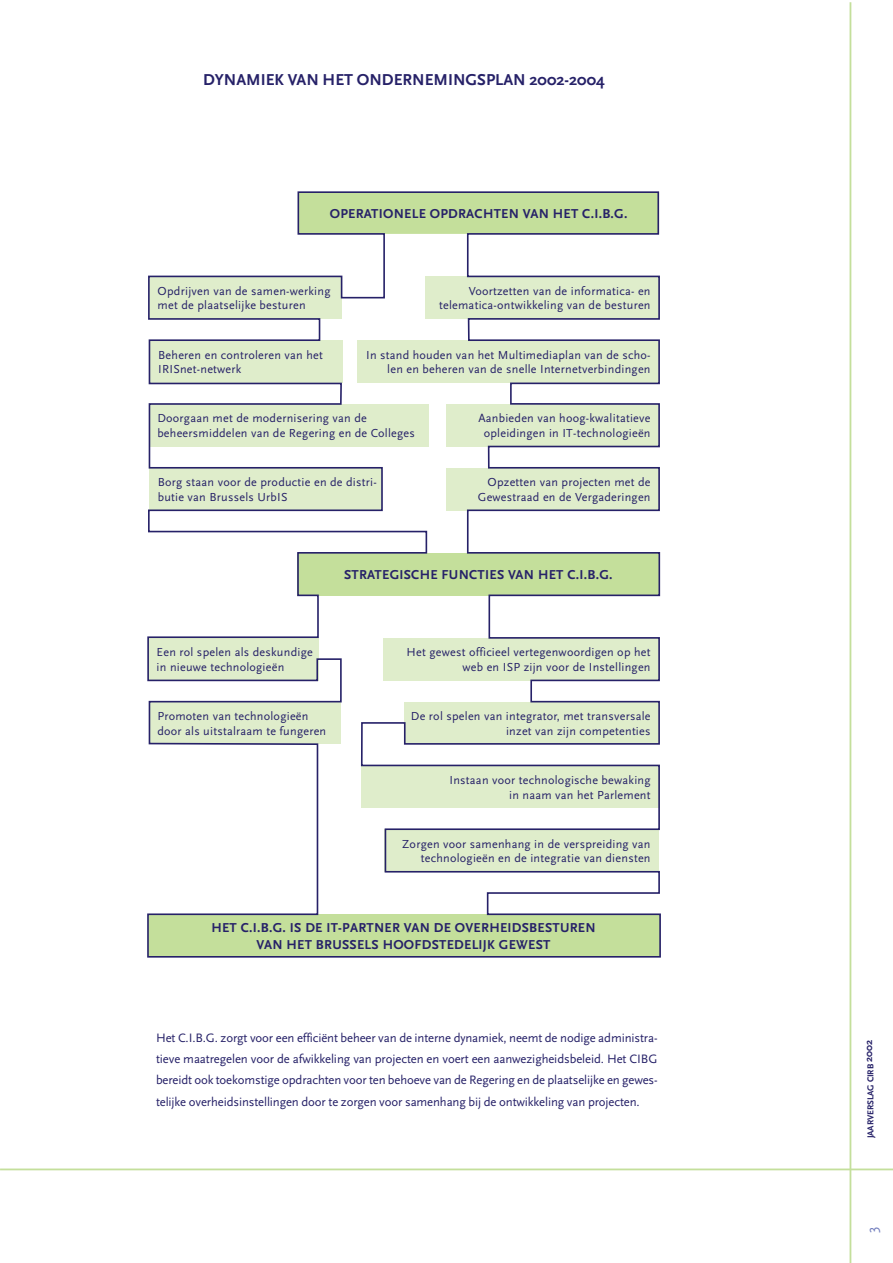
<style>
.page{position:relative;width:893px;height:1263px;background:#fff}
.page>*{position:absolute;margin:0;border:0;box-sizing:border-box;transform-origin:0 0}
.titre___gauche{font:700 16.5px "Scala Sans";color:#262168}
.Normal_e{font:15px "Scala Sans";color:#717dbd}
.t1{font:700 13.5px/16.2px "Scala Sans";letter-spacing:.02em;color:#262168;text-align:center}
.body{font:12.75px/21.3px "Scala Sans";letter-spacing:-.01em;color:#262168;text-align:justify}
.t2{font:12.15px/14.5px "Scala Sans";letter-spacing:.02em;color:#262168;text-align:right}
.t3{font:700 9px "Scala Sans";letter-spacing:-.01em;color:#262168}
.s1{font-size:10.5px}
</style>
<div class="page">
<hr style="left:849px;top:2px;width:2px;height:1261px;background:#c4df9b">
<hr style="left:0;top:1168px;width:893px;height:2px;background:#c4df9b">
<svg style="left:147px;top:191px;width:514px;height:767px"></svg>
<p class="titre___gauche" style="left:203px;top:71px;width:403px">DYNAMIEK VAN HET ONDERNEMINGSPLAN 2002-2004</p>
<p class="t1" style="left:330px;top:206px;width:299px">OPERATIONELE OPDRACHTEN VAN HET C.I.B.G.</p>
<p class="t2" style="left:439px;top:284px;width:213px">Voortzetten van de informatica- en telematica-ontwikkeling van de besturen</p>
<p class="t2" style="left:366px;top:348px;width:286px">In stand houden van het Multimediaplan van de scho&shy;len en beheren van de snelle Internetverbindingen</p>
<p class="t2" style="left:478px;top:411px;width:174px;text-align:center">Aanbieden van hoog-kwalitatieve opleidingen in IT-technologieën</p>
<p class="t2" style="left:487px;top:475px;width:165px">Opzetten van projecten met de</p>
<p class="t2" style="left:478px;top:490px;width:174px">Gewestraad en de Vergaderingen</p>
<p class="t2" style="left:158px;top:284px;width:174px;text-align:left">Opdrijven van de samen-werking met de plaatselijke besturen</p>
<p class="t2" style="left:158px;top:348px;width:166px;text-align:left">Beheren en controleren van het<br>IRISnet-netwerk</p>
<p class="t2" style="left:157px;top:411px;width:259px;text-align:left">Doorgaan met de modernisering van de beheersmiddelen van de Regering en de Colleges</p>
<p class="t2" style="left:158px;top:475px;width:221px;text-align:left">Borg staan voor de productie en de distri&shy;butie van Brussels UrbIS</p>
<p class="t1" style="left:344px;top:567px;width:270px">STRATEGISCHE FUNCTIES VAN HET C.I.B.G.</p>
<p class="t2" style="left:157px;top:645px;width:158px;text-align:left">Een rol spelen als deskundige in nieuwe technologieën</p>
<p class="t2" style="left:157px;top:709px;width:153px">Promoten van technologieën</p>
<p class="t2" style="left:157px;top:724px;width:170px">door als uitstalraam te fungeren</p>
<p class="t2" style="left:407px;top:645px;width:245px">Het gewest officieel vertegenwoordigen op het web en ISP zijn voor de Instellingen</p>
<p class="t2" style="left:411px;top:709px;width:241px">De rol spelen van integrator, met transversale inzet van zijn competenties</p>
<p class="t2" style="left:449px;top:773px;width:203px">Instaan voor technologische bewaking in naam van het Parlement</p>
<p class="t2" style="left:402px;top:837px;width:250px">Zorgen voor samenhang in de verspreiding van technologieën en de integratie van diensten</p>
<p class="t1" style="left:211px;top:920px;width:386px">HET C.I.B.G. IS DE IT-PARTNER VAN DE OVERHEIDSBESTUREN<br>VAN HET BRUSSELS HOOFDSTEDELIJK GEWEST</p>
<p class="body" style="left:156px;top:1027px;width:503px">Het C.I.B.G. zorgt voor een efficiënt beheer van de interne dynamiek, neemt de nodige administra&shy;tieve maatregelen voor de afwikkeling van projecten en voert een aanwezigheidsbeleid. Het CIBG bereidt ook toekomstige opdrachten voor ten behoeve van de Regering en de plaatselijke en gewes&shy;telijke overheidsinstellingen door te zorgen voor samenhang bij de ontwikkeling van projecten.</p>
<p class="t3" style="left:866px;top:1138px;width:100px;rotate:-90deg">JAARVERSLAG CIRB <span class="s1">2002</span></p>
<p class="Normal_e" style="left:864px;top:1233px;width:8px;rotate:-90deg">3</p>
</div>
